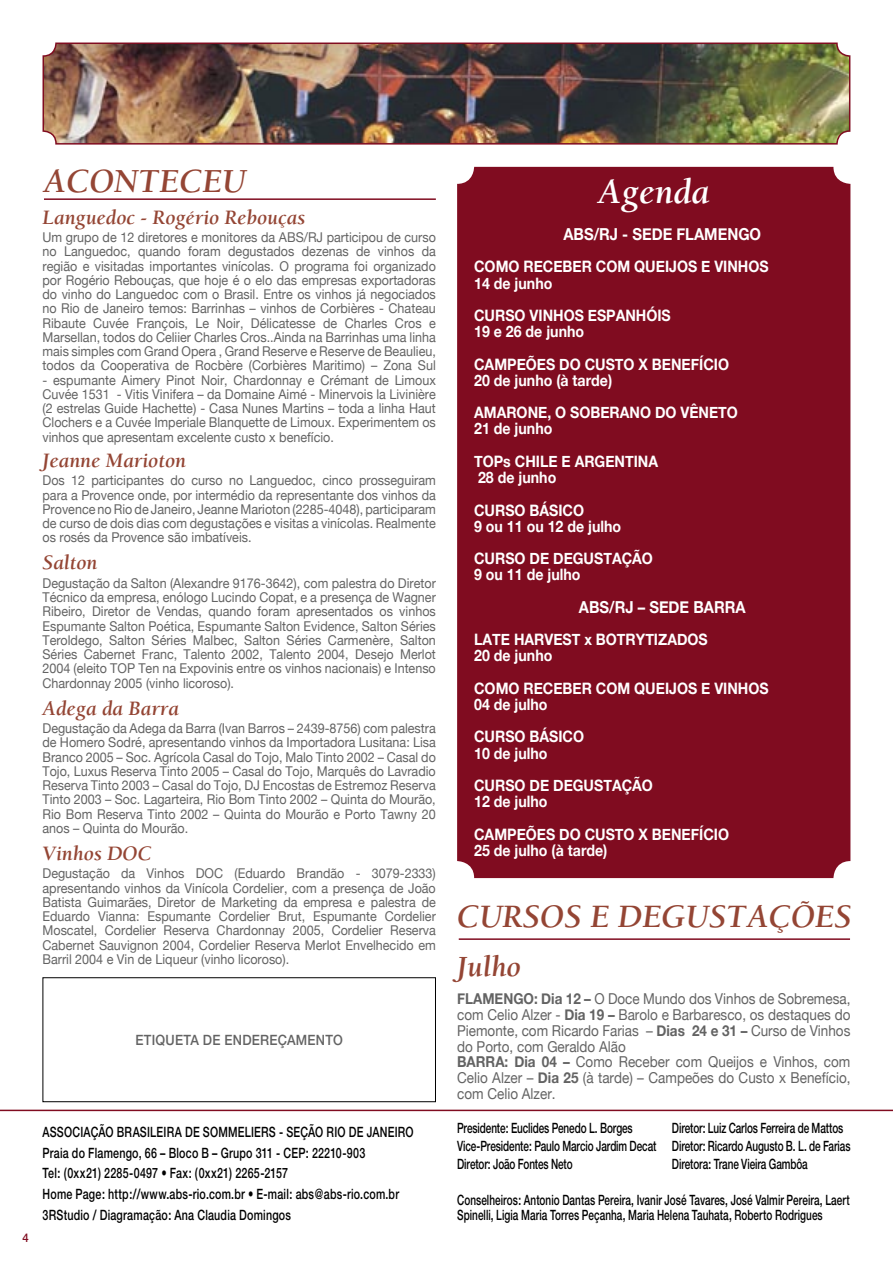
<style>
.page{position:relative;width:893px;height:1263px;background:#fff}
.page>*{position:absolute;margin:0;border:0;box-sizing:border-box;transform-origin:0 0}
.TT_DEU_NA_IMPRENSA{font:italic 700 36px "Berkeley";color:#fff}
.TT_DEU_NA_IMPRENSA-2{font:italic 700 34.5px "Berkeley";color:#944534}
.TT_DEU_NA_IMPRENSA-3{font:italic 700 33.45px "Berkeley";color:#944534}
.TT_DEU_NA_IMPRENSA-4{font:italic 700 30px "Berkeley";color:#944534}
.TITULO_TEXTO_ACONTECEU{font:italic 700 21px "Berkeley";color:#944534}
.t1{font:700 16.5px "Helvetica Neue";color:#fff;scale:.9 1}
.t2{font:700 15.75px "Helvetica Neue";color:#fff;scale:.9 1}
.t3{font:15px/15.8px "Helvetica Neue";color:#636363;text-align:justify;scale:.9 1}
.t4{font:500 14.25px/15px "Helvetica Neue";letter-spacing:.005em;color:#000;scale:.7 1}
.t5{font:500 14.25px "Helvetica Neue";letter-spacing:.005em;color:#000;scale:.75 1}
.t6{font:500 14.25px "Helvetica Neue";letter-spacing:.02em;color:#636363;scale:.9 1}
.TEXTO_ACONTECEU{font:13.5px/14.2px "Helvetica Neue";color:#636363;text-align:justify;scale:.93 1}
.t7{font:500 12px "Helvetica Neue";color:#800c20;scale:.95 1}
.s1{font-weight:700}
</style>
<div class="page">
<div style="left:457px;top:167px;width:393px;height:711px;background:#800c20"></div>
<hr style="left:44px;top:198px;width:392px;height:2px;background:#800c20">
<hr style="left:459px;top:938px;width:391px;height:2px;background:#800c20">
<hr style="left:0;top:1110px;width:893px;height:1px;background:#800c20">
<div style="left:43px;top:977px;width:393px;height:125px;border:1px solid #000"></div>
<img style="left:42px;top:42px;width:809px;height:103px">
<p class="TT_DEU_NA_IMPRENSA-2" style="left:44px;top:163px;width:204px">ACONTECEU</p>
<p class="TITULO_TEXTO_ACONTECEU" style="left:43px;top:206px;width:264px">Languedoc - Rogério Rebouças</p>
<p class="TEXTO_ACONTECEU" style="left:43px;top:230px;width:424px">Um grupo de 12 diretores e monitores da ABS/RJ participou de curso no Languedoc, quando foram degustados dezenas de vinhos da região e visitadas importantes vinícolas. O programa foi organizado por Rogério Rebouças, que hoje é o elo das empresas exportadoras do vinho do Languedoc com o Brasil. Entre os vinhos já negociados no Rio de Janeiro temos: Barrinhas – vinhos de Corbières - Chateau Ribaute Cuvée François, Le Noir, Délicatesse de Charles Cros e Marsellan, todos do Celiier Charles Cros..Ainda na Barrinhas uma linha mais simples com Grand Opera , Grand Reserve e Reserve de Beaulieu, todos da Cooperativa de Rocbère (Corbières Maritimo) – Zona Sul</p>
<p class="TEXTO_ACONTECEU" style="left:43px;top:372px;width:424px">- espumante Aimery Pinot Noir, Chardonnay e Crémant de Limoux Cuvée 1531 - Vitis Vinifera – da Domaine Aimé - Minervois la Livinière (2 estrelas Guide Hachette) - Casa Nunes Martins – toda a linha Haut Clochers e a Cuvée Imperiale Blanquette de Limoux. Experimentem os vinhos que apresentam excelente custo x benefício.</p>
<p class="TITULO_TEXTO_ACONTECEU" style="left:43px;top:449px;width:145px">Jeanne Marioton</p>
<p class="TEXTO_ACONTECEU" style="left:43px;top:473px;width:424px">Dos 12 participantes do curso no Languedoc, cinco prosseguiram para a Provence onde, por intermédio da representante dos vinhos da Provence no Rio de Janeiro, Jeanne Marioton (2285-4048), participaram de curso de dois dias com degustações e visitas a vinícolas. Realmente os rosés da Provence são imbatíveis.</p>
<p class="TITULO_TEXTO_ACONTECEU" style="left:43px;top:551px;width:56px">Salton</p>
<p class="TEXTO_ACONTECEU" style="left:43px;top:576px;width:424px">Degustação da Salton (Alexandre 9176-3642), com palestra do Diretor Técnico da empresa, enólogo Lucindo Copat, e a presença de Wagner Ribeiro, Diretor de Vendas, quando foram apresentados os vinhos Espumante Salton Poética, Espumante Salton Evidence, Salton Séries Teroldego, Salton Séries Malbec, Salton Séries Carmenère, Salton Séries Cabernet Franc, Talento 2002, Talento 2004, Desejo Merlot 2004 (eleito TOP Ten na Expovinis entre os vinhos nacionais) e Intenso Chardonnay 2005 (vinho licoroso).</p>
<p class="TITULO_TEXTO_ACONTECEU" style="left:43px;top:697px;width:138px">Adega da Barra</p>
<p class="TEXTO_ACONTECEU" style="left:43px;top:721px;width:424px">Degustação da Adega da Barra (Ivan Barros – 2439-8756) com palestra de Homero Sodré, apresentando vinhos da Importadora Lusitana: Lisa Branco 2005 – Soc. Agrícola Casal do Tojo, Malo Tinto 2002 – Casal do Tojo, Luxus Reserva Tinto 2005 – Casal do Tojo, Marquês do Lavradio Reserva Tinto 2003 – Casal do Tojo, DJ Encostas de Estremoz Reserva Tinto 2003 – Soc. Lagarteira, Rio Bom Tinto 2002 – Quinta do Mourão, Rio Bom Reserva Tinto 2002 – Quinta do Mourão e Porto Tawny 20 anos – Quinta do Mourão.</p>
<p class="TITULO_TEXTO_ACONTECEU" style="left:43px;top:842px;width:111px">Vinhos DOC</p>
<p class="TEXTO_ACONTECEU" style="left:43px;top:866px;width:424px">Degustação da Vinhos DOC (Eduardo Brandão - 3079-2333) apresentando vinhos da Vinícola Cordelier, com a presença de João Batista Guimarães, Diretor de Marketing da empresa e palestra de Eduardo Vianna: Espumante Cordelier Brut, Espumante Cordelier Moscatel, Cordelier Reserva Chardonnay 2005, Cordelier Reserva Cabernet Sauvignon 2004, Cordelier Reserva Merlot Envelhecido em Barril 2004 e Vin de Liqueur (vinho licoroso).</p>
<p class="t6" style="left:135px;top:1032px;width:232px">ETIQUETA DE ENDEREÇAMENTO</p>
<p class="t7" style="left:23px;top:1230px;width:8px">4</p>
<p class="t5" style="left:43px;top:1123px;width:496px">ASSOCIAÇÃO BRASILEIRA DE SOMMELIERS - SEÇÃO RIO DE JANEIRO</p>
<p class="t5" style="left:43px;top:1144px;width:432px">Praia do Flamengo, 66 – Bloco B – Grupo 311 - CEP: 22210-903</p>
<p class="t5" style="left:43px;top:1165px;width:329px">Tel: (0xx21) 2285-0497 • Fax: (0xx21) 2265-2157</p>
<p class="t5" style="left:43px;top:1185px;width:477px">Home Page: http://www.abs-rio.com.br • E-mail: abs@abs-rio.com.br</p>
<p class="t5" style="left:43px;top:1206px;width:333px">3RStudio / Diagramação: Ana Claudia Domingos</p>
<p class="TT_DEU_NA_IMPRENSA" style="left:598px;top:172px;width:113px">Agenda</p>
<p class="t1" style="left:563px;top:224px;width:221px">ABS/RJ - SEDE FLAMENGO</p>
<p class="t2" style="left:474px;top:257px;width:329px">COMO RECEBER COM QUEIJOS E VINHOS</p>
<p class="t2" style="left:474px;top:273px;width:88px">14 de junho</p>
<p class="t2" style="left:474px;top:306px;width:220px">CURSO VINHOS ESPANHÓIS</p>
<p class="t2" style="left:474px;top:322px;width:124px">19 e 26 de junho</p>
<p class="t2" style="left:474px;top:354px;width:285px">CAMPEÕES DO CUSTO X BENEFÍCIO</p>
<p class="t2" style="left:474px;top:370px;width:155px">20 de junho (à tarde)</p>
<p class="t2" style="left:474px;top:403px;width:295px">AMARONE, O SOBERANO DO VÊNETO</p>
<p class="t2" style="left:474px;top:419px;width:88px">21 de junho</p>
<p class="t2" style="left:474px;top:451px;width:206px">TOPs CHILE E ARGENTINA</p>
<p class="t2" style="left:478px;top:468px;width:88px">28 de junho</p>
<p class="t2" style="left:474px;top:500px;width:124px">CURSO BÁSICO</p>
<p class="t2" style="left:474px;top:516px;width:165px">9 ou 11 ou 12 de julho</p>
<p class="t2" style="left:474px;top:549px;width:200px">CURSO DE DEGUSTAÇÃO</p>
<p class="t2" style="left:474px;top:565px;width:120px">9 ou 11 de julho</p>
<p class="t1" style="left:579px;top:597px;width:187px">ABS/RJ – SEDE BARRA</p>
<p class="t2" style="left:474px;top:630px;width:261px">LATE HARVEST x BOTRYTIZADOS</p>
<p class="t2" style="left:474px;top:646px;width:88px">20 de junho</p>
<p class="t2" style="left:474px;top:678px;width:329px">COMO RECEBER COM QUEIJOS E VINHOS</p>
<p class="t2" style="left:474px;top:694px;width:83px">04 de julho</p>
<p class="t2" style="left:474px;top:727px;width:124px">CURSO BÁSICO</p>
<p class="t2" style="left:474px;top:743px;width:83px">10 de julho</p>
<p class="t2" style="left:474px;top:775px;width:200px">CURSO DE DEGUSTAÇÃO</p>
<p class="t2" style="left:474px;top:792px;width:83px">12 de julho</p>
<p class="t2" style="left:474px;top:824px;width:285px">CAMPEÕES DO CUSTO X BENEFÍCIO</p>
<p class="t2" style="left:474px;top:840px;width:150px">25 de julho (à tarde)</p>
<p class="TT_DEU_NA_IMPRENSA-3" style="left:457px;top:898px;width:396px">CURSOS E DEGUSTAÇÕES</p>
<p class="TT_DEU_NA_IMPRENSA-4" style="left:457px;top:951px;width:65px">Julho</p>
<p class="t3" style="left:457px;top:991px;width:439px"><span class="s1">FLAMENGO: Dia 12 –</span> O Doce Mundo dos Vinhos de Sobremesa, com Celio Alzer - <span class="s1">Dia 19 –</span> Barolo e Barbaresco, os destaques do Piemonte, com Ricardo Farias – <span class="s1">Dias 24 e 31 –</span> Curso de Vinhos do Porto, com Geraldo Alão</p>
<p class="t3" style="left:457px;top:1054px;width:439px"><span class="s1">BARRA: Dia 04 –</span> Como Receber com Queijos e Vinhos, com Celio Alzer – <span class="s1">Dia 25</span> (à tarde) – Campeões do Custo x Benefício, com Celio Alzer.</p>
<p class="t4" style="left:457px;top:1120px;width:252px">Presidente: Euclides Penedo L. Borges</p>
<p class="t4" style="left:457px;top:1138px;width:286px">Vice-Presidente: Paulo Marcio Jardim Decat</p>
<p class="t4" style="left:457px;top:1156px;width:166px">Diretor: João Fontes Neto</p>
<p class="t4" style="left:672px;top:1120px;width:246px">Diretor: Luiz Carlos Ferreira de Mattos</p>
<p class="t4" style="left:672px;top:1138px;width:257px">Diretor: Ricardo Augusto B. L. de Farias</p>
<p class="t4" style="left:672px;top:1156px;width:196px">Diretora: Trane Vieira Gambôa</p>
<p class="t4" style="left:457px;top:1192px;width:562px">Conselheiros: Antonio Dantas Pereira, Ivanir José Tavares, José Valmir Pereira, Laert<br>Spinelli, Ligia Maria Torres Peçanha, Maria Helena Tauhata, Roberto Rodrigues</p>
</div>
